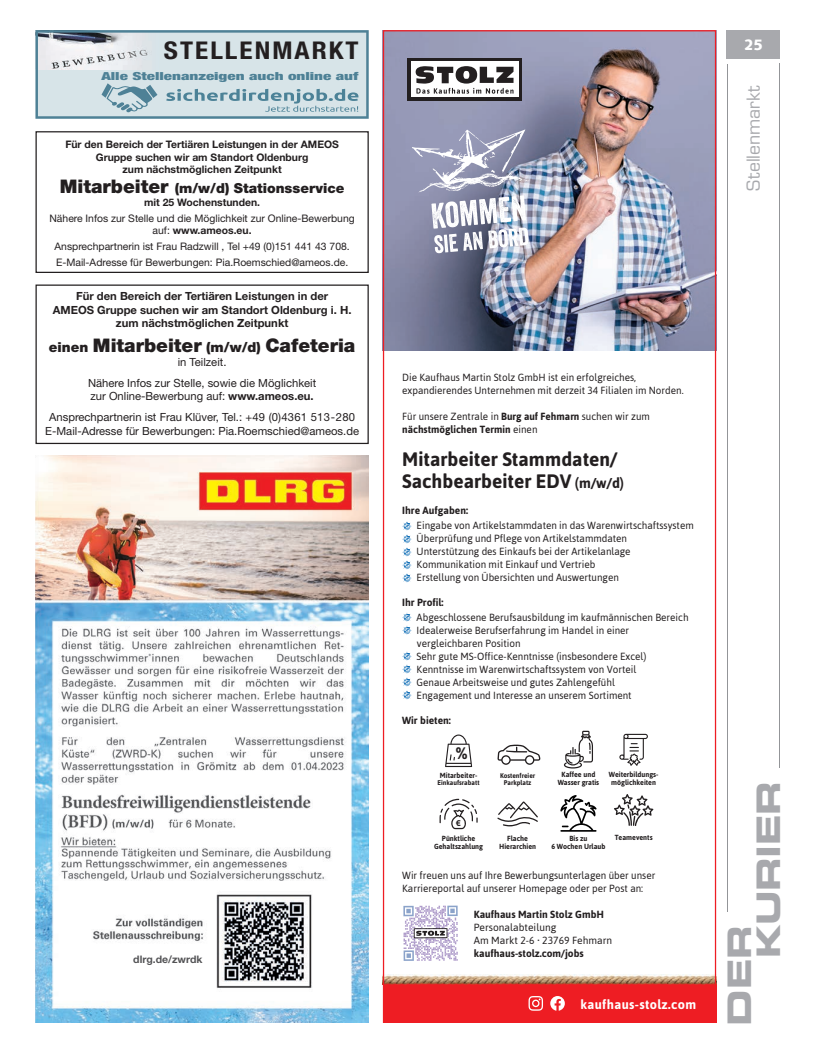
<style>
.page{position:relative;width:819px;height:1053px;background:#fff}
.page>*{position:absolute;margin:0;border:0;box-sizing:border-box;transform-origin:0 0}
.t1{font:32.5px/28.9px "Eurostile LT Std Bold Ex 2";letter-spacing:-.01em;color:#a8a9ad}
.t2{font:700 condensed 24.5px "Helvetica Neue";letter-spacing:.075em;color:#231f20;scale:1.11 1}
.t3{font:700 19.5px/22px "Asap";color:#231f20}
.t4{font:900 18.75px "Helvetica Neue";color:#231f20}
.t5{font:17.5px "Eurostile LT Std";letter-spacing:-.005em;color:#a8a9ad}
.t6{font:700 16.62px "Asap";color:#231f20;scale:.96 1}
.t7{font:900 15px "Syntax LT Std";color:#fff}
.t8{font:900 13.75px "Helvetica Neue";color:#231f20}
.t9{font:700 13px "Asap";letter-spacing:.03em;color:#fff}
.t10{font:11.25px/20.9px "Helvetica Neue";color:#231f20;text-align:center}
.t11{font:700 11.25px/13.8px "Helvetica Neue";color:#231f20;text-align:center}
.t12{font:900 condensed 11.12px "Helvetica Neue";color:#4e8196;scale:1.54 1}
.t13{font:10.38px/13px "Asap";color:#231f20;scale:.96 1}
.t14{font:10.38px/16px "Helvetica Neue";color:#231f20;text-align:center}
.t15{font:700 10.38px/12.5px "Helvetica Neue";color:#231f20;text-align:center}
.t16{font:700 10.38px/13px "Asap";color:#231f20}
.t17{font:700 10.38px "Helvetica Neue LT Std";color:#535355}
.t18{font:700 8.38px "Asap";color:#231f20;scale:.96 1}
.t19{font:700 7.38px/7.5px "Asap";color:#231f20;text-align:center;scale:.96 1}
.t20{font:700 6.88px/7px "Asap";color:#231f20;text-align:center;scale:.96 1}
.s1{font-size:18.75px}
.s2{font-weight:700}
.s3{font-size:13.75px}
.s4{font-size:14.25px}
.s5{font-weight:400}
</style>
<div class="page">
<hr style="left:726px;top:64px;width:1px;height:847px;background:#939598">
<hr style="left:779px;top:64px;width:1px;height:703px;background:#939598">
<div style="left:726px;top:30px;width:54px;height:29px;background:#a8a9ad"></div>
<div style="left:35px;top:131px;width:334px;height:142px;border:1px solid #231f20"></div>
<img style="left:35px;top:455px;width:334px;height:567px">
<div style="left:122px;top:950px;width:87px;height:20px;background:#fff"></div>
<img style="left:385px;top:32px;width:329px;height:318px">
<div style="left:407px;top:58px;width:115px;height:43px;background:#231f20"></div>
<div style="left:411px;top:61px;width:108px;height:36px;background:#fff"></div>
<svg style="left:415px;top:66px;width:98px;height:28px"></svg>
<div style="left:383px;top:979px;width:333px;height:43px;background:#ee1d23"></div>
<img style="left:385px;top:974px;width:329px;height:10px">
<svg style="left:528px;top:996px;width:15px;height:14px"></svg>
<svg style="left:550px;top:996px;width:15px;height:14px"></svg>
<svg style="left:403px;top:905px;width:55px;height:56px"></svg>
<svg style="left:402px;top:521px;width:9px;height:61px"></svg>
<svg style="left:402px;top:613px;width:9px;height:22px"></svg>
<svg style="left:402px;top:651px;width:9px;height:48px"></svg>
<svg style="left:412px;top:129px;width:118px;height:124px"></svg>
<svg style="left:564px;top:730px;width:29px;height:38px"></svg>
<svg style="left:497px;top:744px;width:43px;height:20px"></svg>
<svg style="left:619px;top:733px;width:29px;height:32px"></svg>
<svg style="left:497px;top:801px;width:41px;height:25px"></svg>
<svg style="left:614px;top:794px;width:39px;height:32px"></svg>
<svg style="left:445px;top:734px;width:27px;height:33px"></svg>
<svg style="left:439px;top:798px;width:38px;height:31px"></svg>
<svg style="left:560px;top:795px;width:36px;height:36px"></svg>
<svg style="left:35px;top:30px;width:334px;height:89px;background:#c4d4da"></svg>
<div style="left:35px;top:284px;width:334px;height:160px;border:1px solid #231f20"></div>
<p class="t2" style="left:164px;top:36px;width:177px">STELLENMARKT</p>
<p class="t12" style="left:101px;top:69px;width:168px">Alle Stellenanzeigen auch online auf</p>
<p class="t15" style="left:65px;top:138px;width:275px">Für den Bereich der Tertiären Leistungen in der AMEOS<br>Gruppe suchen wir am Standort Oldenburg<br>zum nächstmöglichen Zeitpunkt</p>
<p class="t8" style="left:60px;top:180px;width:286px"><span class="s1">Mitarbeiter</span> (m/w/d) Stationsservice</p>
<p class="t14" style="left:49px;top:194px;width:307px"><span class="s2">mit 25 Wochenstunden.<br></span>Nähere Infos zur Stelle und die Möglichkeit zur Online-Bewerbung</p>
<p class="t14" style="left:54px;top:222px;width:297px">auf: <span class="s2">www.ameos.eu.<br></span>Ansprechpartnerin ist Frau Radzwill , Tel +49 (0)151 441 43 708.<br>E-Mail-Adresse für Bewerbungen: Pia.Roemschied@ameos.de.</p>
<p class="t11" style="left:53px;top:288px;width:300px">Für den Bereich der Tertiären Leistungen in der<br>AMEOS Gruppe suchen wir am Standort Oldenburg i. H. zum nächstmöglichen Zeitpunkt</p>
<p class="t4" style="left:49px;top:334px;width:308px"><span class="s3">einen</span> Mitarbeiter <span class="s3">(m/w/d)</span> Cafeteria</p>
<p class="t10" style="left:88px;top:351px;width:230px">in Teilzeit.<br>Nähere Infos zur Stelle, sowie die Möglichkeit</p>
<p class="t10" style="left:49px;top:386px;width:307px">zur Online-Bewerbung auf: <span class="s2">www.ameos.eu.<br></span>Ansprechpartnerin ist Frau Klüver, Tel.: +49 (0)4361 513-280</p>
<p class="t10" style="left:45px;top:420px;width:315px">E-Mail-Adresse für Bewerbungen: Pia.Roemschied@ameos.de</p>
<p class="t17" style="left:133px;top:952px;width:71px">dlrg.de/zwrdk</p>
<p class="t7" style="left:744px;top:36px;width:20px">25</p>
<p class="t5" style="left:743px;top:190px;width:106px;rotate:-90deg">Stellenmarkt</p>
<p class="t13" style="left:402px;top:371px;width:294px">Die Kaufhaus Martin Stolz GmbH ist ein erfolgreiches, expandierendes Unternehmen mit derzeit 34 Filialen im Norden.</p>
<p class="t13" style="left:402px;top:410px;width:259px">Für unsere Zentrale in <span class="s2">Burg auf Fehmarn</span> suchen wir zum <span class="s2">nächstmöglichen Termin</span> einen</p>
<p class="t3" style="left:402px;top:447px;width:223px">Mitarbeiter Stammdaten/<br>Sachbearbeiter EDV <span class="s4">(m/w/d)</span></p>
<p class="t13" style="left:416px;top:502px;width:290px;line-height:15.5px;text-indent:-14px"><span class="s2">Ihre Aufgaben:<br></span>Eingabe von Artikelstammdaten in das Warenwirtschaftssystem</p>
<p class="t13" style="left:416px;top:532px;width:224px">Überprüfung und Pflege von Artikelstammdaten Unterstützung des Einkaufs bei der Artikelanlage Kommunikation mit Einkauf und Vertrieb Erstellung von Übersichten und Auswertungen</p>
<p class="t13" style="left:416px;top:594px;width:285px;line-height:15.5px;text-indent:-14px"><span class="s2">Ihr Profil:<br></span>Abgeschlossene Berufsausbildung im kaufmännischen Bereich</p>
<p class="t13" style="left:416px;top:624px;width:241px">Idealerweise Berufserfahrung im Handel in einer vergleichbaren Position<br>Sehr gute MS-Office-Kenntnisse (insbesondere Excel)<br>Kenntnisse im Warenwirtschaftssystem von Vorteil Genaue Arbeitsweise und gutes Zahlengefühl Engagement und Interesse an unserem Sortiment</p>
<p class="t16" style="left:402px;top:713px;width:50px">Wir bieten:</p>
<p class="t6" style="left:455px;top:743px;width:14px">%</p>
<p class="t19" style="left:440px;top:771px;width:41px">Mitarbeiter-</p>
<p class="t20" style="left:437px;top:779px;width:45px">Einkaufsrabatt</p>
<p class="t18" style="left:456px;top:818px;width:6px">€</p>
<p class="t19" style="left:434px;top:834px;width:53px">Pünktliche<br>Gehaltszahlung</p>
<p class="t19" style="left:557px;top:770px;width:45px">Kaffee und<br>Wasser gratis</p>
<p class="t20" style="left:500px;top:771px;width:38px">Kostenfreier<br>Parkplatz</p>
<p class="t19" style="left:608px;top:770px;width:53px">Weiterbildungs&shy;möglichkeiten</p>
<p class="t19" style="left:499px;top:834px;width:40px">Flache<br>Hierarchien</p>
<p class="t19" style="left:614px;top:833px;width:41px">Teamevents</p>
<p class="t19" style="left:551px;top:835px;width:58px">Bis zu<br>6 Wochen Urlaub</p>
<p class="t13" style="left:402px;top:869px;width:265px">Wir freuen uns auf Ihre Bewerbungsunterlagen über unser<br>Karriereportal auf unserer Homepage oder per Post an:</p>
<p class="t16" style="left:474px;top:908px;width:140px">Kaufhaus Martin Stolz GmbH<br><span class="s5">Personalabteilung<br>Am Markt 2-6</span> · <span class="s5">23769 Fehmarn </span>kaufhaus-stolz.com/jobs</p>
<p class="t9" style="left:580px;top:996px;width:117px">kaufhaus-stolz.com</p>
<p class="t1" style="left:724px;top:958px;width:179px;text-indent:-67px;rotate:-90deg">DER<br>KURIER</p>
</div>
